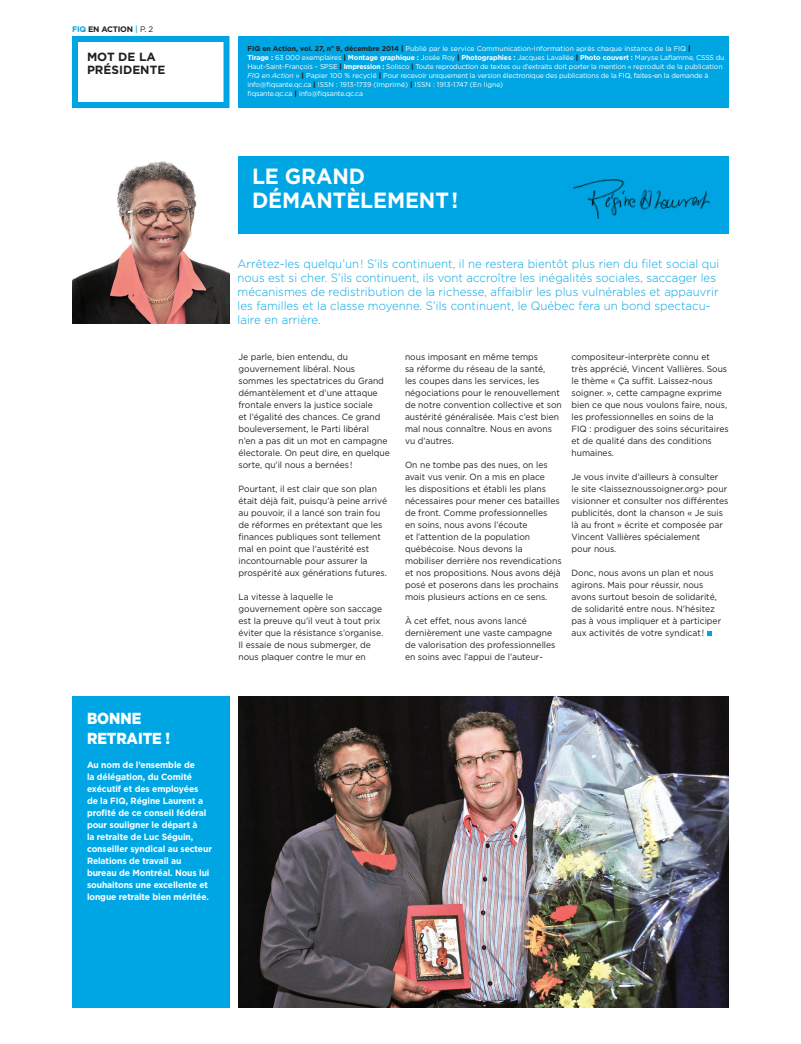
<style>
.page{position:relative;width:801px;height:1044px;background:#fff}
.page>*{position:absolute;margin:0;border:0;box-sizing:border-box;transform-origin:0 0}
.t1{font:700 22px/24px "Gotham";color:#fff;scale:.95 1}
.t2{font:900 16px/20px "Gotham";color:#fff;scale:.9 1}
.t3{font:300 12px/14px "Gotham";letter-spacing:.005em;color:#00a6e4;scale:.95 1}
.t4{font:700 11.9px/13.6px "Gotham";color:#231f20}
.t5{font:9px/12px "Gotham";color:#231f20;scale:.95 1}
.t6{font:700 9px/12px "Gotham";letter-spacing:-.01em;color:#fff;scale:.95 1}
.t7{font:700 8px "Gotham";color:#231f20}
.t8{font:7px/9px "Gotham";letter-spacing:-.025em;color:#fff}
.t9{font:7px "Gotham";color:#fff}
.s1{color:#00a6e4}
.s2{font-weight:500;color:#00a6e4}
.s3{font-weight:400}
.s4{font-weight:700;color:#231f20}
.s5{font-weight:900;color:#231f20}
.s6{font-weight:700}
.s7{font-style:italic}
</style>
<div class="page">
<div style="left:72px;top:36px;width:158px;height:72px;border:6px solid #00a6e4"></div>
<div style="left:238px;top:36px;width:491px;height:72px;background:#00a6e4"></div>
<div style="left:72px;top:696px;width:158px;height:312px;background:#00a6e4"></div>
<svg style="left:707px;top:632px;width:4px;height:4px"></svg>
<img style="left:72px;top:161px;width:158px;height:163px">
<div style="left:238px;top:156px;width:491px;height:78px;background:#00a6e4"></div>
<img style="left:573px;top:178px;width:137px;height:41px">
<img style="left:239px;top:696px;width:490px;height:312px">
<p class="t7" style="left:72px;top:24px;width:83px"><span class="s1">FIQ</span> en action <span class="s2">|</span> <span class="s3">p. 2</span></p>
<h3 class="t4" style="left:87px;top:50px;width:80px">m ot de la prési dente</h3>
<p class="t8" style="left:248px;top:44px;width:479px"><span class="s4">FIQ en Action, vol. 27, n</span><sup>o</sup> <span class="s4">9, décembre 2014</span> <span class="s5">|</span> Publié par le service communication-Information après chaque instance de la FIQ <span class="s5">|<br></span><span class="s6">Tirage :</span> 63 000 exemplaires <span class="s5">|</span> <span class="s6">Montage graphique :</span> Josée Roy <span class="s5">|</span> <span class="s6">Photographies :</span> Jacques Lavallée <span class="s5">|</span> <span class="s6">Photo couvert :</span> Maryse Laflamme, CSSS du Haut-Saint-François – SPSE <span class="s5">|</span> <span class="s6">Impression :</span> Solisco <span class="s5">|</span> toute reproduction de textes ou d’extraits doit porter la mention « reproduit de la publication <span class="s7">FIQ en action</span> » <span class="s5">|</span> Papier 100 % recyclé <span class="s5">|</span> Pour recevoir uniquement la version électronique des publications de la FIQ, faites-en la demande à info@fiqsante.qc.ca <span class="s5">|</span> Issn</p>
<p class="t9" style="left:336px;top:81px;width:86px">: 1913-1739 (i mprimé) <span class="s5">|</span> Issn</p>
<p class="t9" style="left:433px;top:81px;width:72px">: 1913-1747 (en ligne)</p>
<p class="t8" style="left:248px;top:89px;width:117px">fiqsante.qc.ca <span class="s5">|</span> info@fiqsante.qc.ca</p>
<h1 class="t1" style="left:252px;top:164px;width:218px">Le grand démantèlem ent!</h1>
<h2 class="t2" style="left:87px;top:708px;width:94px">BONNE<br>RETRAITE !</h2>
<p class="t6" style="left:87px;top:759px;width:133px">Au nom de l’ensemble de<br>la délégation, du Comité exécutif et des employées<br>de la FIQ, Régine Laurent a profité de ce conseil fédéral pour souligner le départ à<br>la retraite de Luc Séguin, conseiller syndical au secteur<br>Relations de travail au bureau de Montréal. Nous lui souhaitons une excellente et longue retraite bien méritée.</p>
<p class="t3" style="left:238px;top:257px;width:509px">Arrêtez-les quelqu’un! S’ils continuent, il ne restera bientôt plus rien du filet social qui nous est si cher. S’ils continuent, ils vont accroître les inégalités sociales, saccager les mécanismes de redistribution de la richesse, affaiblir les plus vulnérables et appauvrir les familles et la classe moyenne. S’ils continuent, le Québec fera un bond spectacu&shy;laire en arrière.</p>
<p class="t5" style="left:238px;top:351px;width:161px">Je parle, bien entendu, du gouvernement libéral. Nous sommes les spectatrices du Grand démantèlement et d’une attaque frontale envers la justice sociale<br>et l’égalité des chances. Ce grand bouleversement, le Parti libéral<br>n’en a pas dit un mot en campagne électorale. On peut dire, en quelque sorte, qu’il nous a bernées !</p>
<p class="t5" style="left:238px;top:483px;width:158px">Pourtant, il est clair que son plan était déjà fait, puisqu’à peine arrivé au pouvoir, il a lancé son train fou de réformes en prétextant que les finances publiques sont tellement mal en point que l’austérité est incontournable pour assurer la prospérité aux générations futures.</p>
<p class="t5" style="left:238px;top:591px;width:154px">La vitesse à laquelle le gouvernement opère son saccage est la preuve qu’il veut à tout prix éviter que la résistance s’organise.<br>Il essaie de nous submerger, de nous plaquer contre le mur en</p>
<p class="t5" style="left:572px;top:351px;width:167px">compositeur-interprète connu et<br>très apprécié, Vincent Vallières. Sous le thème « Ça suffit. Laissez-nous soigner. », cette campagne exprime bien ce que nous voulons faire, nous, les professionnelles en soins de la FIQ : prodiguer des soins sécuritaires et de qualité dans des conditions humaines.</p>
<p class="t5" style="left:572px;top:471px;width:167px">Je vous invite d’ailleurs à consulter<br>le site &lt;laisseznoussoigner.org&gt; pour visionner et consulter nos différentes publicités, dont la chanson « Je suis là au front » écrite et composée par Vincent Vallières spécialement<br>pour nous.</p>
<p class="t5" style="left:572px;top:567px;width:159px">Donc, nous avons un plan et nous agirons. Mais pour réussir, nous avons surtout besoin de solidarité, de solidarité entre nous. N’hésitez pas à vous impliquer et à participer aux activités de votre syndicat !</p>
<p class="t5" style="left:405px;top:351px;width:167px">nous imposant en même temps<br>sa réforme du réseau de la santé,<br>les coupes dans les services, les négociations pour le renouvellement de notre convention collective et son austérité généralisée. Mais c’est bien mal nous connaître. Nous en avons vu d’autres.</p>
<p class="t5" style="left:405px;top:459px;width:166px">On ne tombe pas des nues, on les avait vus venir. On a mis en place<br>les dispositions et établi les plans nécessaires pour mener ces batailles de front. Comme professionnelles<br>en soins, nous avons l’écoute<br>et l’attention de la population québécoise. Nous devons la mobiliser derrière nos revendications et nos propositions. Nous avons déjà posé et poserons dans les prochains mois plusieurs actions en ce sens.</p>
<p class="t5" style="left:405px;top:615px;width:160px">À cet effet, nous avons lancé dernièrement une vaste campagne de valorisation des professionnelles en soins avec l’appui de l’auteur-</p>
</div>
